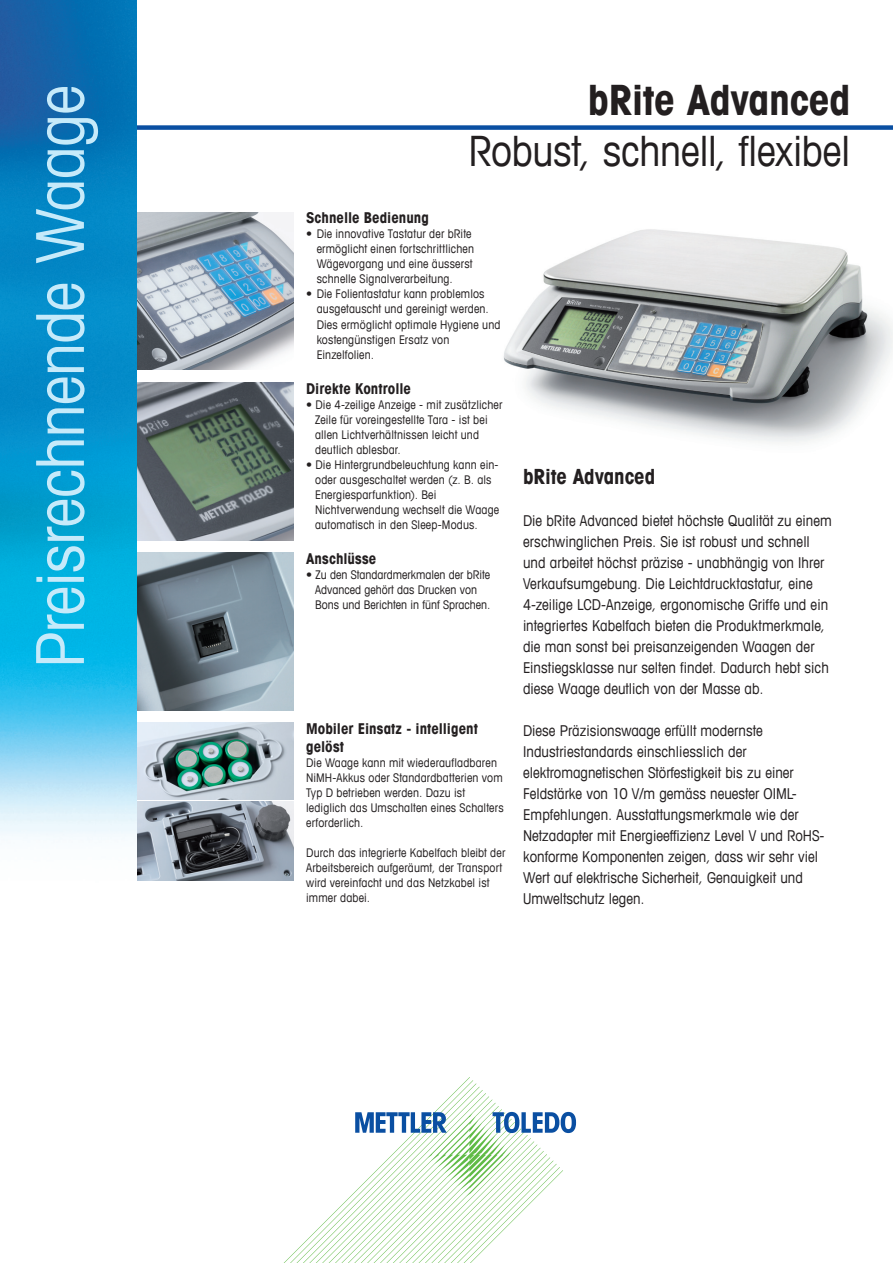
<style>
.page{position:relative;width:893px;height:1263px;background:#fff}
.page>*{position:absolute;margin:0;border:0;box-sizing:border-box;transform-origin:0 0}
.t1{font:condensed 66px "Avant Garde Com";letter-spacing:-.01em;color:#c6eafa}
._2_Title_Book_28_34{font:condensed 42px "Avant Garde Com";letter-spacing:-.005em;color:#231f20}
._1_Title_Bold_28_34{font:700 condensed 42px "Avant Garde Com";letter-spacing:-.01em;color:#231f20}
._7_Running_Text_10_1{font:700 condensed 21px "Avant Garde Com";letter-spacing:-.005em;color:#231f20}
._7_Running_Text_10_1-2{font:condensed 15px/21px "Avant Garde Com";color:#231f20}
._5_Running_Subhead_1{font:700 condensed 15px/18px "Avant Garde Com";letter-spacing:.005em;color:#231f20}
._8_Captions_8_10{font:condensed 12px/15px "Avant Garde Com";letter-spacing:.015em;color:#231f20}
</style>
<div class="page">
<svg style="left:284px;top:1077px;width:292px;height:186px"></svg>
<img style="left:136px;top:801px;width:157px;height:79px">
<img style="left:136px;top:383px;width:157px;height:157px">
<img style="left:136px;top:213px;width:157px;height:157px">
<img style="left:136px;top:723px;width:157px;height:76px">
<img style="left:136px;top:553px;width:157px;height:157px">
<img style="left:503px;top:229px;width:390px;height:214px">
<div style="left:111px;top:125px;width:782px;height:5px;background:#0a4fa2"></div>
<img style="left:0;top:0;width:136px;height:840px">
<p class="t1" style="left:19px;top:668px;width:584px;rotate:-90deg">Preisrechnende Waage</p>
<p class="_1_Title_Bold_28_34" style="left:588px;top:73px;width:264px">bRite Advanced</p>
<p class="_2_Title_Book_28_34" style="left:469px;top:125px;width:383px">Robust, schnell, flexibel</p>
<p class="_5_Running_Subhead_1" style="left:306px;top:209px;width:124px">Schnelle Bedienung</p>
<p class="_8_Captions_8_10" style="left:317px;top:226px;width:159px;text-indent:-10px">• Die innovative Tastatur der bRite ermöglicht einen fortschrittlichen Wägevorgang und eine äusserst schnelle Signalverarbeitung.</p>
<p class="_8_Captions_8_10" style="left:317px;top:286px;width:185px;text-indent:-10px">• Die Folientastatur kann problemlos ausgetauscht und gereinigt werden.<br>Dies ermöglicht optimale Hygiene und kostengünstigen Ersatz von<br>Einzelfolien.</p>
<p class="_5_Running_Subhead_1" style="left:306px;top:379px;width:106px">Direkte Kontrolle</p>
<p class="_8_Captions_8_10" style="left:315px;top:396px;width:189px;text-indent:-9px">• Die 4-zeilige Anzeige - mit zusätzlicher Zeile für voreingestellte Tara - ist bei allen Lichtverhältnissen leicht und deutlich ablesbar.</p>
<p class="_8_Captions_8_10" style="left:315px;top:456px;width:186px;text-indent:-9px">• Die Hintergrundbeleuchtung kann ein&shy;oder ausgeschaltet werden (z. B. als Energiesparfunktion). Bei Nichtverwendung wechselt die Waage automatisch in den Sleep-Modus.</p>
<p class="_5_Running_Subhead_1" style="left:306px;top:549px;width:72px">Anschlüsse</p>
<p class="_8_Captions_8_10" style="left:315px;top:567px;width:177px;text-indent:-9px">• Zu den Standardmerkmalen der bRite<br>Advanced gehört das Drucken von<br>Bons und Berichten in fünf Sprachen.</p>
<p class="_5_Running_Subhead_1" style="left:306px;top:719px;width:173px">Mobiler Einsatz - intelligent gelöst</p>
<p class="_8_Captions_8_10" style="left:306px;top:755px;width:199px">Die Waage kann mit wiederaufladbaren NiMH-Akkus oder Standardbatterien vom Typ D betrieben werden. Dazu ist lediglich das Umschalten eines Schalters erforderlich.</p>
<p class="_8_Captions_8_10" style="left:306px;top:845px;width:201px">Durch das integrierte Kabelfach bleibt der Arbeitsbereich aufgeräumt, der Transport wird vereinfacht und das Netzkabel ist immer dabei.</p>
<p class="_7_Running_Text_10_1" style="left:523px;top:463px;width:134px">bRite Advanced</p>
<p class="_7_Running_Text_10_1-2" style="left:523px;top:510px;width:310px">Die bRite Advanced bietet höchste Qualität zu einem erschwinglichen Preis. Sie ist robust und schnell und arbeitet höchst präzise - unabhängig von Ihrer Verkaufsumgebung. Die Leichtdrucktastatur, eine 4-zeilige LCD-Anzeige, ergonomische Griffe und ein integriertes Kabelfach bieten die Produktmerkmale, die man sonst bei preisanzeigenden Waagen der Einstiegsklasse nur selten findet. Dadurch hebt sich diese Waage deutlich von der Masse ab.</p>
<p class="_7_Running_Text_10_1-2" style="left:523px;top:720px;width:303px">Diese Präzisionswaage erfüllt modernste Industriestandards einschliesslich der elektromagnetischen Störfestigkeit bis zu einer Feldstärke von 10 V/m gemäss neuester OIML-Empfehlungen. Ausstattungsmerkmale wie der Netzadapter mit Energieeffizienz Level V und RoHS&shy;konforme Komponenten zeigen, dass wir sehr viel Wert auf elektrische Sicherheit, Genauigkeit und Umweltschutz legen.</p>
</div>
